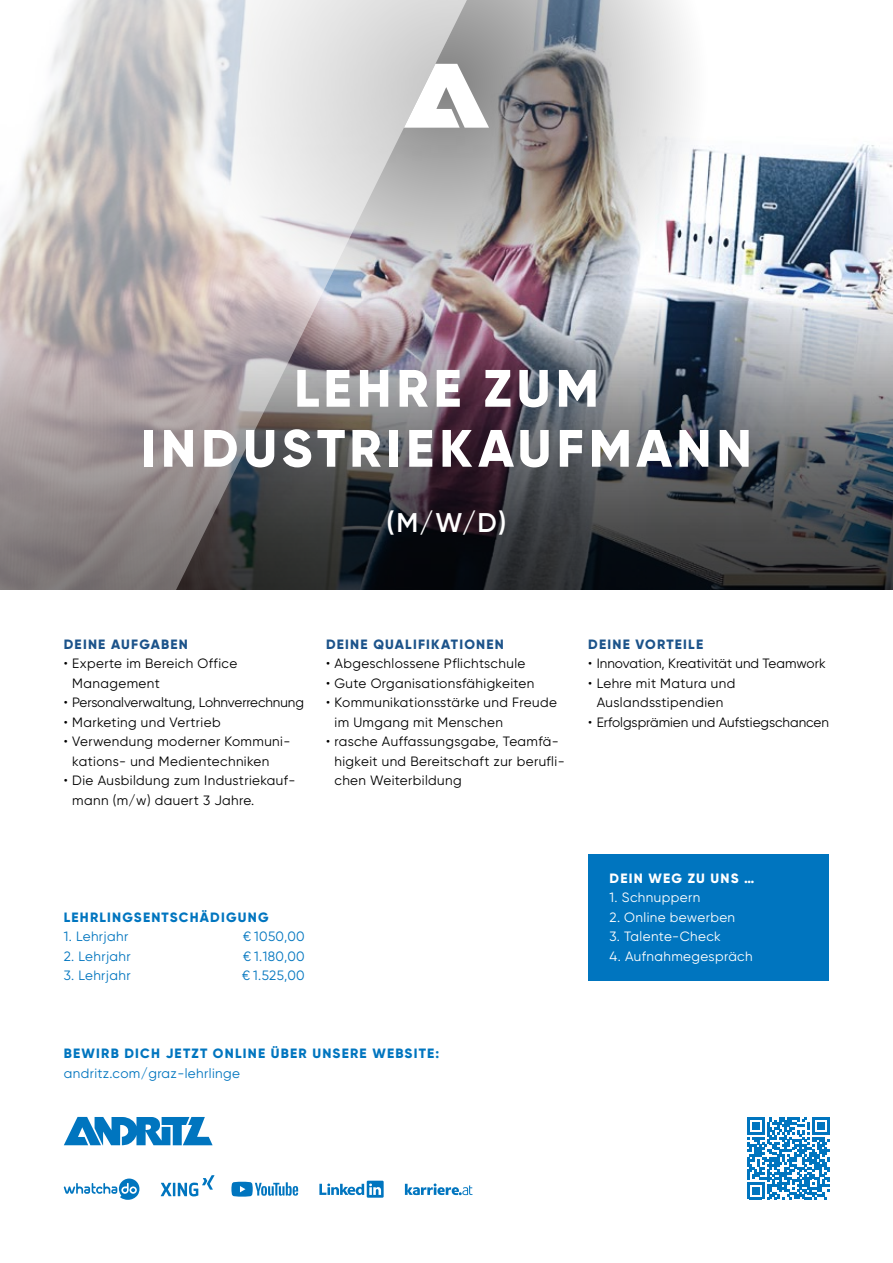
<style>
.page{position:relative;width:893px;height:1263px;background:#fff}
.page>*{position:absolute;margin:0;border:0;box-sizing:border-box;transform-origin:0 0}
.t1{font:800 52.5px/60px "Gilroy";letter-spacing:.09em;color:#fff;text-align:center}
.t2{font:600 27px "Gilroy";color:#fff}
.t3{font:13.5px/19.5px "Gilroy";letter-spacing:.03em;color:#000}
.t4{font:13.5px "Gilroy";letter-spacing:.03em;color:#0075bf}
.t5{font:13.5px "Gilroy";color:#000}
.t6{font:800 13.5px "Gilroy";letter-spacing:.09em;color:#0075bf}
.t7{font:13.5px "Gilroy";letter-spacing:.03em;color:#fff}
.t8{font:800 13.5px "Gilroy";letter-spacing:.09em;color:#1c538a}
.t9{font:13.5px "Gilroy";letter-spacing:-.005em;color:#000}
.t10{font:800 13.5px "Gilroy";letter-spacing:.09em;color:#fff}
</style>
<div class="page">
<img style="left:709px;top:144px;width:184px;height:154px">
<img style="left:473px;top:0;width:236px;height:298px">
<svg style="left:473px;top:298px;width:420px;height:292px;background:#5e5f66"></svg>
<svg style="left:0;top:0;width:473px;height:590px;background:#a8a3a5"></svg>
<div style="left:588px;top:854px;width:241px;height:126px;background:#0075bf"></div>
<svg style="left:404px;top:64px;width:85px;height:64px"></svg>
<svg style="left:747px;top:1117px;width:82px;height:82px"></svg>
<svg style="left:64px;top:1178px;width:75px;height:22px"></svg>
<svg style="left:161px;top:1175px;width:53px;height:21px"></svg>
<svg style="left:319px;top:1181px;width:65px;height:17px"></svg>
<svg style="left:231px;top:1182px;width:67px;height:14px"></svg>
<svg style="left:405px;top:1183px;width:67px;height:12px"></svg>
<svg style="left:64px;top:1117px;width:149px;height:28px"></svg>
<h1 class="t1" style="left:141px;top:358px;width:612px">LEHRE ZUM<br>INDUSTRIEKAUFMANN</h1>
<h2 class="t2" style="left:387px;top:506px;width:121px">(M/W/D)</h2>
<p class="t8" style="left:64px;top:636px;width:126px">DEINE AUFGABEN</p>
<p class="t3" style="left:72px;top:654px;width:166px;text-indent:-9px">• Experte im Bereich Office<br>Management</p>
<p class="t9" style="left:64px;top:694px;width:242px">• Personalverwaltung, Lohnverrechnung</p>
<p class="t3" style="left:64px;top:712px;width:158px">• Marketing und Vertrieb</p>
<p class="t3" style="left:72px;top:732px;width:220px;text-indent:-9px">• Verwendung moderner Kommuni&shy;kations- und Medientechniken</p>
<p class="t3" style="left:72px;top:771px;width:225px;text-indent:-9px">• Die Ausbildung zum Industriekauf&shy;mann (m/w) dauert 3 Jahre.</p>
<p class="t8" style="left:326px;top:635px;width:179px">DEINE QUALIFIKATIONEN</p>
<p class="t3" style="left:326px;top:654px;width:201px">• Abgeschlossene Pflichtschule</p>
<p class="t3" style="left:326px;top:673px;width:210px">• Gute Organisationsfähigkeiten</p>
<p class="t3" style="left:334px;top:693px;width:224px;text-indent:-9px">• Kommunikationsstärke und Freude im Umgang mit Menschen</p>
<p class="t3" style="left:334px;top:732px;width:232px;text-indent:-9px">• rasche Auffassungsgabe, Teamfä&shy;higkeit und Bereitschaft zur berufli&shy;chen Weiterbildung</p>
<p class="t8" style="left:588px;top:636px;width:116px">DEINE VORTEILE</p>
<p class="t5" style="left:588px;top:655px;width:239px">• Innovation, Kreativität und Teamwork</p>
<p class="t3" style="left:588px;top:673px;width:149px;text-align:center">• Lehre mit Matura und<br>Auslandsstipendien</p>
<p class="t5" style="left:588px;top:714px;width:242px">• Erfolgsprämien und Aufstiegschancen</p>
<p class="t6" style="left:64px;top:908px;width:206px">LEHRLINGSENTSCHÄDIGUNG</p>
<p class="t4" style="left:64px;top:928px;width:66px">1. Lehrjahr</p>
<p class="t4" style="left:243px;top:928px;width:63px">€ 1050,00</p>
<p class="t4" style="left:64px;top:948px;width:69px">2. Lehrjahr</p>
<p class="t4" style="left:243px;top:948px;width:63px">€ 1.180,00</p>
<p class="t4" style="left:64px;top:967px;width:68px">3. Lehrjahr</p>
<p class="t4" style="left:242px;top:967px;width:64px">€ 1.525,00</p>
<p class="t6" style="left:64px;top:1045px;width:377px">BEWIRB DICH JETZT ONLINE ÜBER UNSERE WEBSITE:</p>
<p class="t4" style="left:64px;top:1065px;width:178px">andritz.com/graz-lehrlinge</p>
<p class="t10" style="left:610px;top:870px;width:146px">DEIN WEG ZU UNS …</p>
<p class="t7" style="left:609px;top:889px;width:92px">1. Schnuppern</p>
<p class="t7" style="left:609px;top:909px;width:127px">2. Online bewerben</p>
<p class="t7" style="left:609px;top:928px;width:113px">3. Talente-Check</p>
<p class="t7" style="left:609px;top:948px;width:145px">4. Aufnahmegespräch</p>
</div>
